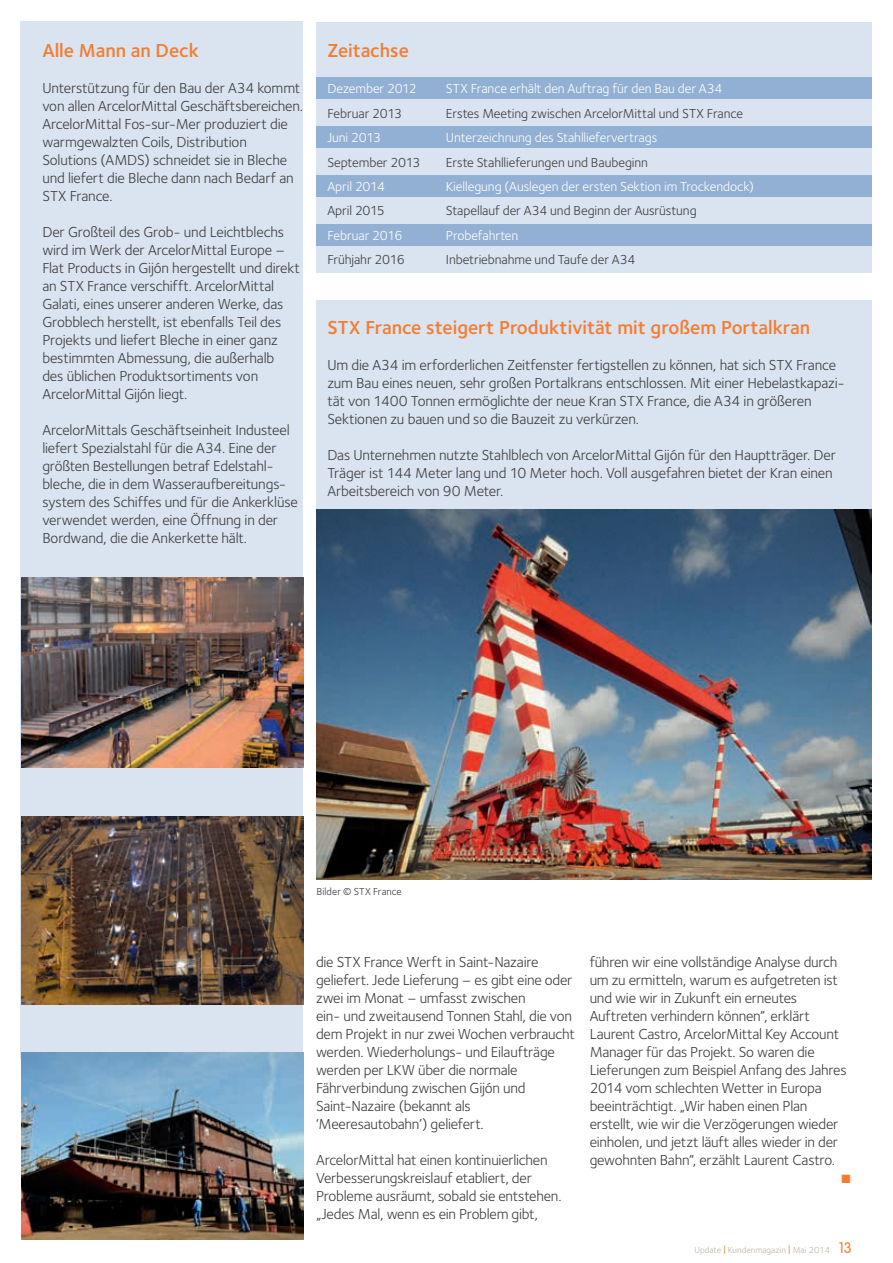
<style>
.page{position:relative;width:893px;height:1263px;background:#fff}
.page>*{position:absolute;margin:0;border:0;box-sizing:border-box;transform-origin:0 0}
.t1{font:19.5px "Foundry Sterling Demi CE";color:#f47d31}
.t2{font:15px/18px "Foundry Sterling Book CE";letter-spacing:-.015em;color:#3e3e3f}
.t3{font:13.5px "Foundry Sterling Book CE";letter-spacing:-.005em;color:#3e3e3f}
.t4{font:13.5px "Foundry Sterling Book CE";letter-spacing:-.005em;color:#fff}
.t5{font:12px "Zapf Dingbats ITC";color:#f47d31}
.t6{font:10.5px "Foundry Sterling Book CE";letter-spacing:.005em;color:#3e3e3f}
.t7{font:9px "Foundry Sterling Book CE";color:#bcb4a4}
.s1{font-size:12px;color:#f47d31}
.s2{font-family:"VAG Rounded";font-weight:300;font-size:15px;color:#f47d31}
</style>
<div class="page">
<div style="left:316px;top:22px;width:555px;height:251px;background:#dae3f0"></div>
<div style="left:316px;top:300px;width:555px;height:214px;background:#dae3f0"></div>
<div style="left:21px;top:22px;width:282px;height:1037px;background:#dae3f0"></div>
<img style="left:316px;top:510px;width:555px;height:370px">
<img style="left:22px;top:817px;width:281px;height:188px">
<img style="left:22px;top:1052px;width:281px;height:187px">
<img style="left:21px;top:577px;width:282px;height:191px">
<div style="left:316px;top:77px;width:555px;height:22px;background:#92b0d3"></div>
<div style="left:316px;top:126px;width:555px;height:21px;background:#92b0d3"></div>
<div style="left:316px;top:175px;width:555px;height:22px;background:#92b0d3"></div>
<div style="left:316px;top:224px;width:555px;height:21px;background:#92b0d3"></div>
<h1 class="t1" style="left:42px;top:43px;width:158px">Alle Mann an Deck</h1>
<p class="t2" style="left:42px;top:81px;width:262px">Unterstützung für den Bau der A34 kommt von allen ArcelorMittal Geschäftsbereichen.<br>ArcelorMittal Fos-sur-Mer produziert die warmgewalzten Coils, Distribution Solutions (AMDS) schneidet sie in Bleche und liefert die Bleche dann nach Bedarf an STX France.</p>
<p class="t2" style="left:42px;top:225px;width:259px">Der Großteil des Grob- und Leichtblechs wird im Werk der ArcelorMittal Europe – Flat Products in Gijón hergestellt und direkt an STX France verschifft. ArcelorMittal Galati, eines unserer anderen Werke, das Grobblech herstellt, ist ebenfalls Teil des Projekts und liefert Bleche in einer ganz bestimmten Abmessung, die außerhalb<br>des üblichen Produktsortiments von ArcelorMittal Gijón liegt.</p>
<p class="t2" style="left:42px;top:423px;width:257px">ArcelorMittals Geschäftseinheit Industeel liefert Spezialstahl für die A34. Eine der größten Bestellungen betraf Edelstahl&shy;bleche, die in dem Wasseraufbereitungs&shy;system des Schiffes und für die Ankerklüse verwendet werden, eine Öffnung in der Bordwand, die die Ankerkette hält.</p>
<h1 class="t1" style="left:327px;top:43px;width:83px">Zeitachse</h1>
<p class="t4" style="left:327px;top:83px;width:91px">Dezember 2012</p>
<p class="t4" style="left:446px;top:83px;width:278px">STX France erhält den Auftrag für den Bau der A34</p>
<p class="t3" style="left:327px;top:108px;width:76px">Februar 2013</p>
<p class="t3" style="left:446px;top:108px;width:299px">Erstes Meeting zwischen ArcelorMittal und STX France</p>
<p class="t4" style="left:327px;top:132px;width:55px">Juni 2013</p>
<p class="t4" style="left:446px;top:132px;width:213px">Unterzeichnung des Stahlliefervertrags</p>
<p class="t3" style="left:327px;top:157px;width:94px">September 2013</p>
<p class="t3" style="left:446px;top:157px;width:203px">Erste Stahllieferungen und Baubeginn</p>
<p class="t4" style="left:327px;top:181px;width:59px">April 2014</p>
<p class="t4" style="left:446px;top:181px;width:310px">Kiellegung (Auslegen der ersten Sektion im Trockendock)</p>
<p class="t3" style="left:327px;top:205px;width:59px">April 2015</p>
<p class="t3" style="left:446px;top:205px;width:252px">Stapellauf der A34 und Beginn der Ausrüstung</p>
<p class="t4" style="left:327px;top:230px;width:77px">Februar 2016</p>
<p class="t4" style="left:446px;top:230px;width:74px">Probefahrten</p>
<p class="t3" style="left:327px;top:254px;width:79px">Frühjahr 2016</p>
<p class="t3" style="left:446px;top:254px;width:191px">Inbetriebnahme und Taufe der A34</p>
<h1 class="t1" style="left:327px;top:320px;width:484px">STX France steigert Produktivität mit großem Portalkran</h1>
<p class="t2" style="left:327px;top:357px;width:519px">Um die A34 im erforderlichen Zeitfenster fertigstellen zu können, hat sich STX France zum Bau eines neuen, sehr großen Portalkrans entschlossen. Mit einer Hebelastkapazi&shy;tät von 1400 Tonnen ermöglichte der neue Kran STX France, die A34 in größeren Sektionen zu bauen und so die Bauzeit zu verkürzen.</p>
<p class="t2" style="left:327px;top:447px;width:510px">Das Unternehmen nutzte Stahlblech von ArcelorMittal Gijón für den Hauptträger. Der<br>Träger ist 144 Meter lang und 10 Meter hoch. Voll ausgefahren bietet der Kran einen<br>Arbeitsbereich von 90 Meter.</p>
<p class="t6" style="left:316px;top:887px;width:87px">Bilder © STX France</p>
<p class="t2" style="left:316px;top:954px;width:260px">die STX France Werft in Saint-Nazaire geliefert. Jede Lieferung – es gibt eine oder zwei im Monat – umfasst zwischen<br>ein- und zweitausend Tonnen Stahl, die von dem Projekt in nur zwei Wochen verbraucht werden. Wiederholungs- und Eilaufträge werden per LKW über die normale Fährverbindung zwischen Gijón und Saint-Nazaire (bekannt als ‘Meeresautobahn’) geliefert.</p>
<p class="t2" style="left:316px;top:1152px;width:247px">ArcelorMittal hat einen kontinuierlichen Verbesserungskreislauf etabliert, der Probleme ausräumt, sobald sie entstehen. „Jedes Mal, wenn es ein Problem gibt,</p>
<p class="t2" style="left:589px;top:954px;width:258px">führen wir eine vollständige Analyse durch um zu ermitteln, warum es aufgetreten ist und wie wir in Zukunft ein erneutes Auftreten verhindern können”, erklärt Laurent Castro, ArcelorMittal Key Account Manager für das Projekt. So waren die Lieferungen zum Beispiel Anfang des Jahres 2014 vom schlechten Wetter in Europa beeinträchtigt. „Wir haben einen Plan erstellt, wie wir die Verzögerungen wieder einholen, und jetzt läuft alles wieder in der gewohnten Bahn”, erzählt Laurent Castro.</p>
<p class="t5" style="left:841px;top:1173px;width:11px">■</p>
<p class="t7" style="left:694px;top:1246px;width:159px">Update <span class="s1">l</span> Kundenmagazin <span class="s1">l</span> Mai 2014 <span class="s2">13</span></p>
</div>
